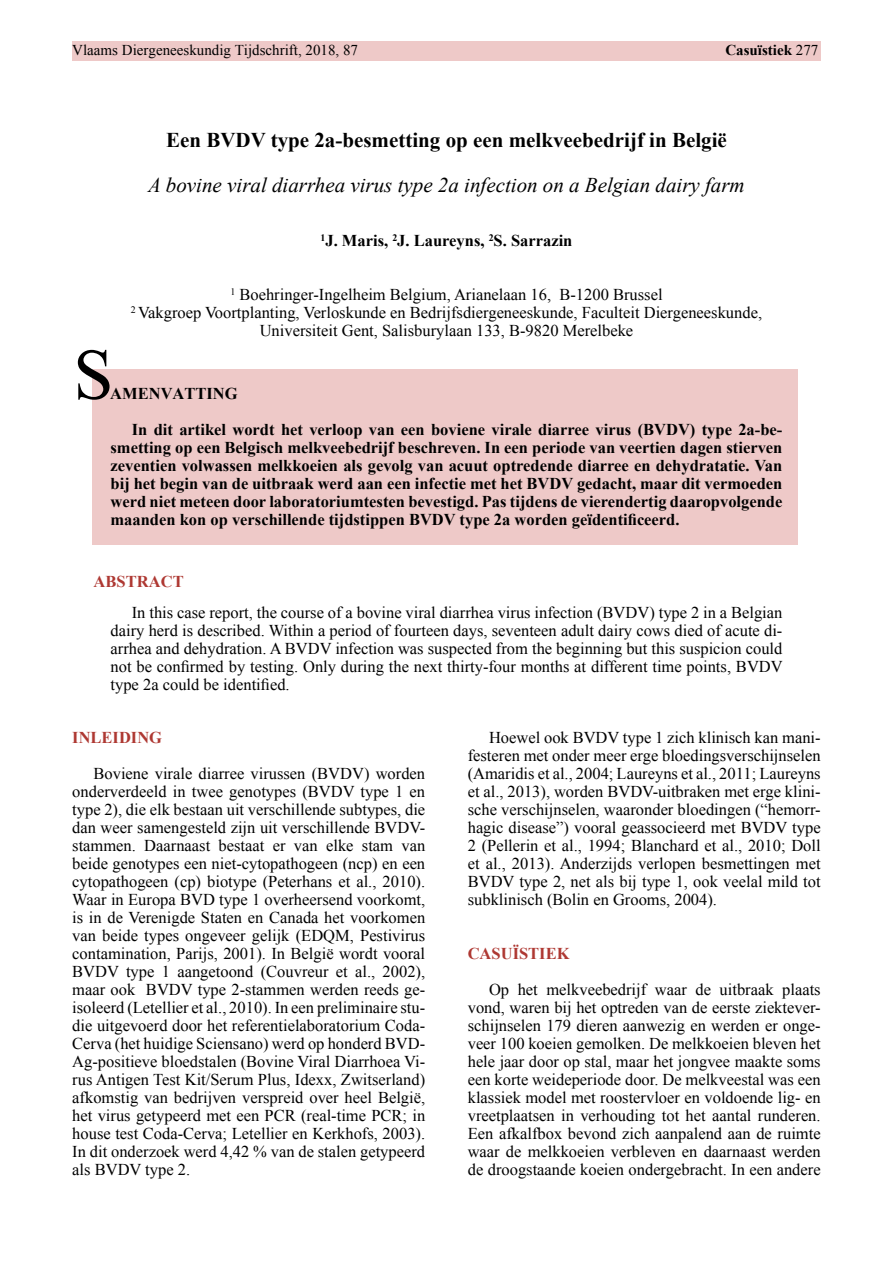
<style>
.page{position:relative;width:893px;height:1263px;background:#fff}
.page>*{position:absolute;margin:0;border:0;box-sizing:border-box;transform-origin:0 0}
.t1{font:72px "Times New Roman";color:#000}
.t2{font:italic 21px "Times New Roman";color:#000}
.t3{font:700 21px "Times New Roman";color:#000}
.t4{font:16.5px/18px "Times New Roman";color:#000;text-align:justify}
.t5{font:700 16.5px/18.1px "Times New Roman";color:#000}
.t6{font:700 16.5px "Times New Roman";color:#ae3832}
.t7{font:15px "Times New Roman";color:#000}
.t8{font:700 15px "Times New Roman";color:#000}
.s1{font-weight:400}
</style>
<div class="page">
<div style="left:92px;top:370px;width:706px;height:175px;background:#eec9c8"></div>
<div style="left:72px;top:42px;width:749px;height:19px;background:#eec9c8"></div>
<p class="t7" style="left:72px;top:40px;width:287px">Vlaams Diergeneeskundig Tijdschrift, 2018, 87</p>
<p class="t8" style="left:725px;top:40px;width:94px">Casuïstiek <span class="s1">277</span></p>
<p class="t3" style="left:166px;top:126px;width:562px">Een BVDV type 2a-besmetting op een melkveebedrijf in België</p>
<p class="t2" style="left:148px;top:171px;width:598px">A bovine viral diarrhea virus type 2a infection on a Belgian dairy farm</p>
<p class="t5" style="left:320px;top:231px;width:253px"><sup>1</sup>J. Maris, <sup>2</sup>J. Laureyns, <sup>2</sup>S. Sarrazin</p>
<p class="t4" style="left:131px;top:285px;width:633px;text-align:center"><sup>1</sup> Boehringer-Ingelheim Belgium, Arianelaan 16, B-1200 Brussel<br><sup>2</sup> Vakgroep Voortplanting, Verloskunde en Bedrijfsdiergeneeskunde, Faculteit Diergeneeskunde,<br>Universiteit Gent, Salisburylaan 133, B-9820 Merelbeke</p>
<h1 class="t1" style="left:73px;top:326px;width:42px">S</h1>
<p class="t5" style="left:132px;top:375px;width:652px;line-height:36px;text-indent:-22px">AMENVATTING<br>In dit artikel wordt het verloop van een boviene virale diarree virus (BVDV) type 2a-be-</p>
<p class="t5" style="left:111px;top:438px;width:673px;text-align:justify">smetting op een Belgisch melkveebedrijf beschreven. In een periode van veertien dagen stierven zeventien volwassen melkkoeien als gevolg van acuut optredende diarree en dehydratatie. Van bij het begin van de uitbraak werd aan een infectie met het BVDV gedacht, maar dit vermoeden werd niet meteen door laboratoriumtesten bevestigd. Pas tijdens de vierendertig daaropvolgende maanden kon op verschillende tijdstippen BVDV type 2a worden geïdentificeerd.</p>
<p class="t6" style="left:94px;top:570px;width:92px">ABSTRACT</p>
<p class="t4" style="left:111px;top:603px;width:674px;text-indent:21px">In this case report, the course of a bovine viral diarrhea virus infection (BVDV) type 2 in a Belgian dairy herd is described. Within a period of fourteen days, seventeen adult dairy cows died of acute di&shy;arrhea and dehydration. A BVDV infection was suspected from the beginning but this suspicion could not be confirmed by testing. Only during the next thirty-four months at different time points, BVDV type 2a could be identified.</p>
<p class="t6" style="left:72px;top:726px;width:91px">INLEIDING</p>
<p class="t4" style="left:72px;top:764px;width:354px;text-indent:21px">Boviene virale diarree virussen (BVDV) worden onderverdeeld in twee genotypes (BVDV type 1 en type 2), die elk bestaan uit verschillende subtypes, die dan weer samengesteld zijn uit verschillende BVDV&shy;stammen. Daarnaast bestaat er van elke stam van beide genotypes een niet-cytopathogeen (ncp) en een cytopathogeen (cp) biotype (Peterhans et al., 2010).<br>Waar in Europa BVD type 1 overheersend voorkomt, is in de Verenigde Staten en Canada het voorkomen van beide types ongeveer gelijk (EDQM, Pestivirus contamination, Parijs, 2001). In België wordt vooral BVDV type 1 aangetoond (Couvreur et al., 2002), maar ook BVDV type 2-stammen werden reeds ge&shy;ïsoleerd (Letellier et al., 2010). In een preliminaire stu&shy;die uitgevoerd door het referentielaboratorium Coda-Cerva (het huidige Sciensano) werd op honderd BVD-Ag-positieve bloedstalen (Bovine Viral Diarrhoea Vi&shy;rus Antigen Test Kit/Serum Plus, Idexx, Zwitserland) afkomstig van bedrijven verspreid over heel België, het virus getypeerd met een PCR (real-time PCR; in house test Coda-Cerva; Letellier en Kerkhofs, 2003).<br>In dit onderzoek werd 4,42 % van de stalen getypeerd als BVDV type 2.</p>
<p class="t4" style="left:468px;top:728px;width:354px;text-indent:21px">Hoewel ook BVDV type 1 zich klinisch kan mani&shy;festeren met onder meer erge bloedingsverschijnselen (Amaridis et al., 2004; Laureyns et al., 2011; Laureyns et al., 2013), worden BVDV-uitbraken met erge klini&shy;sche verschijnselen, waaronder bloedingen (“hemorr&shy;hagic disease”) vooral geassocieerd met BVDV type 2 (Pellerin et al., 1994; Blanchard et al., 2010; Doll et al., 2013). Anderzijds verlopen besmettingen met BVDV type 2, net als bij type 1, ook veelal mild tot subklinisch (Bolin en Grooms, 2004).</p>
<p class="t6" style="left:468px;top:942px;width:103px">CASUÏSTIEK</p>
<p class="t4" style="left:468px;top:980px;width:354px;text-indent:21px">Op het melkveebedrijf waar de uitbraak plaats vond, waren bij het optreden van de eerste ziektever&shy;schijnselen 179 dieren aanwezig en werden er onge&shy;veer 100 koeien gemolken. De melkkoeien bleven het hele jaar door op stal, maar het jongvee maakte soms een korte weideperiode door. De melkveestal was een klassiek model met roostervloer en voldoende lig- en vreetplaatsen in verhouding tot het aantal runderen.<br>Een afkalfbox bevond zich aanpalend aan de ruimte waar de melkkoeien verbleven en daarnaast werden de droogstaande koeien ondergebracht. In een andere</p>
</div>
